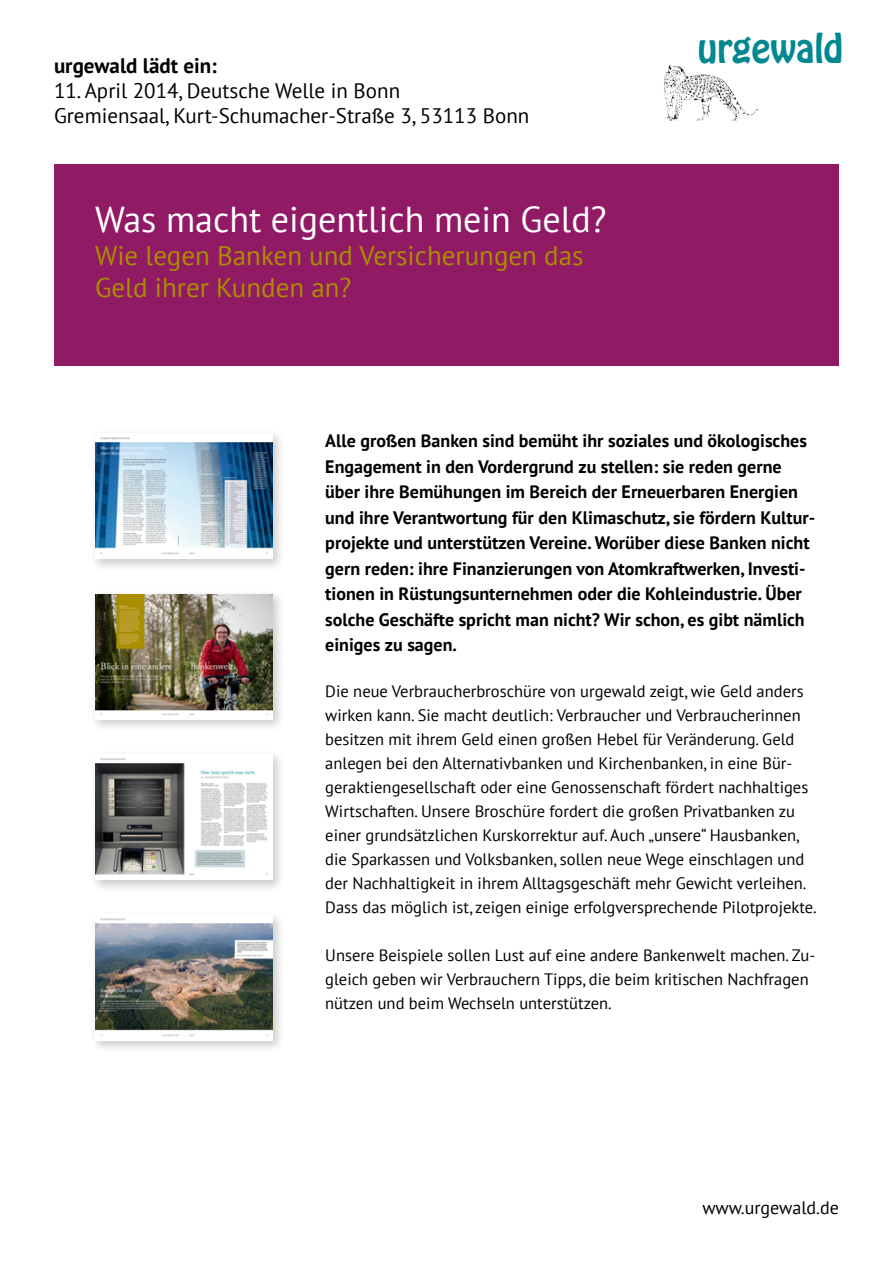
<style>
.page{position:relative;width:893px;height:1263px;background:#fff}
.page>*{position:absolute;margin:0;border:0;box-sizing:border-box;transform-origin:0 0}
.t1{font:36px "PT Sans";color:#fff}
.t2{font:35.55px "Hobo Std";color:#008891}
.t3{font:27px/32.4px "PT Sans";color:#ab8d00}
.t4{font:21px/25.2px "PT Sans";color:#000}
.t5{font:700 21px "PT Sans";color:#000}
.t6{font:700 18px/25.5px "PT Sans";color:#000}
.t7{font:18px "PT Sans";color:#000}
.t8{font:16.5px/24px "PT Sans";color:#000}
</style>
<div class="page">
<div style="left:54px;top:164px;width:785px;height:202px;background:#911a65"></div>
<div style="left:90px;top:429px;width:196px;height:144px;background:#000;opacity:.2"></div>
<img style="left:95px;top:434px;width:177px;height:125px">
<div style="left:90px;top:749px;width:196px;height:144px;background:#000;opacity:.2"></div>
<img style="left:95px;top:754px;width:177px;height:126px">
<div style="left:90px;top:589px;width:196px;height:144px;background:#000;opacity:.2"></div>
<img style="left:95px;top:594px;width:177px;height:125px">
<div style="left:90px;top:910px;width:196px;height:144px;background:#000;opacity:.2"></div>
<img style="left:95px;top:915px;width:177px;height:125px">
<svg style="left:665px;top:65px;width:5px;height:11px"></svg>
<p class="t5" style="left:54px;top:51px;width:164px">urgewald lädt ein:</p>
<p class="t4" style="left:54px;top:77px;width:477px">11. April 2014, Deutsche Welle in Bonn<br>Gremiensaal, Kurt-Schumacher-Straße 3, 53113 Bonn</p>
<h1 class="t1" style="left:95px;top:197px;width:513px">Was macht eigentlich mein Geld?</h1>
<h3 class="t3" style="left:95px;top:238px;width:490px">Wie legen Banken und Versicherungen das<br>Geld ihrer Kunden an?</h3>
<h2 class="t2" style="left:698px;top:23px;width:147px">urgewald</h2>
<p class="t6" style="left:325px;top:428px;width:491px">Alle großen Banken sind bemüht ihr soziales und ökologisches Engagement in den Vordergrund zu stellen: sie reden gerne über ihre Bemühungen im Bereich der Erneuerbaren Energien und ihre Verantwortung für den Klimaschutz, sie fördern Kultur&shy;projekte und unterstützen Vereine. Worüber diese Banken nicht gern reden: ihre Finanzierungen von Atomkraftwerken, Investi&shy;tionen in Rüstungsunternehmen oder die Kohleindustrie. Über solche Geschäfte spricht man nicht? Wir schon, es gibt nämlich einiges zu sagen.</p>
<p class="t8" style="left:325px;top:679px;width:493px">Die neue Verbraucherbroschüre von urgewald zeigt, wie Geld anders wirken kann. Sie macht deutlich: Verbraucher und Verbraucherinnen besitzen mit ihrem Geld einen großen Hebel für Veränderung. Geld anlegen bei den Alternativbanken und Kirchenbanken, in eine Bür&shy;geraktiengesellschaft oder eine Genossenschaft fördert nachhaltiges Wirtschaften. Unsere Broschüre fordert die großen Privatbanken zu einer grundsätzlichen Kurskorrektur auf. Auch „unsere“ Hausbanken, die Sparkassen und Volksbanken, sollen neue Wege einschlagen und der Nachhaltigkeit in ihrem Alltagsgeschäft mehr Gewicht verleihen.<br>Dass das möglich ist, zeigen einige erfolgversprechende Pilotprojekte.</p>
<p class="t8" style="left:325px;top:943px;width:492px">Unsere Beispiele sollen Lust auf eine andere Bankenwelt machen. Zu&shy;gleich geben wir Verbrauchern Tipps, die beim kritischen Nachfragen nützen und beim Wechseln unterstützen.</p>
<p class="t7" style="left:702px;top:1196px;width:138px">www.urgewald.de</p>
</div>
